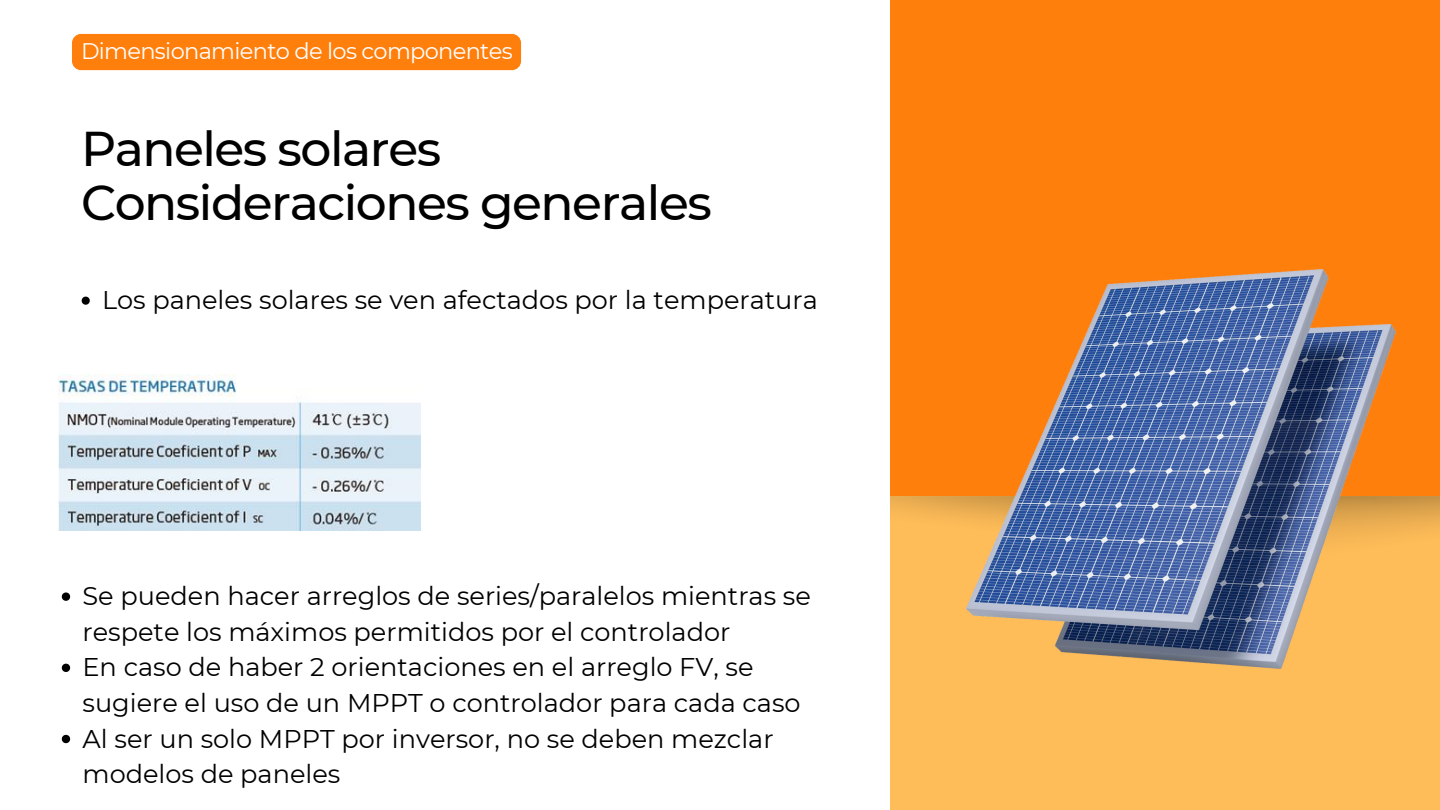
<style>
.page{position:relative;width:1440px;height:810px;background:#fff}
.page>*{position:absolute;margin:0;border:0;box-sizing:border-box;transform-origin:0 0}
.t1{font:500 48.7px "Montserrat";letter-spacing:-.03em;color:#000}
.t2{font:25.6px/35.6px "Montserrat";color:#000}
.t3{font:22.5px "Montserrat";letter-spacing:-.03em;color:#fff}
</style>
<div class="page">
<div style="left:891px;top:0;width:549px;height:581px;background:#ff7f0d"></div>
<div style="left:891px;top:496px;width:549px;height:314px;background:#ffbd59"></div>
<img style="left:966px;top:269px;width:429px;height:399px">
<div style="left:72px;top:34px;width:449px;height:36px;background:#ff7f0d;border-radius:9px"></div>
<svg style="left:82px;top:297px;width:8px;height:8px"></svg>
<img style="left:58px;top:374px;width:363px;height:156px">
<svg style="left:62px;top:592px;width:8px;height:9px"></svg>
<svg style="left:62px;top:664px;width:8px;height:8px"></svg>
<svg style="left:62px;top:735px;width:8px;height:8px"></svg>
<p class="t3" style="left:81px;top:38px;width:433px">Dimensionamiento de los componentes</p>
<h1 class="t1" style="left:81px;top:119px;width:362px">Paneles solares</h1>
<h1 class="t1" style="left:81px;top:173px;width:632px">Consideraciones generales</h1>
<p class="t2" style="left:102px;top:282px;width:717px">Los paneles solares se ven afectados por la temperatura</p>
<p class="t2" style="left:83px;top:578px;width:730px">Se pueden hacer arreglos de series/paralelos mientras se respete los máximos permitidos por el controlador<br>En caso de haber 2 orientaciones en el arreglo FV, se sugiere el uso de un MPPT o controlador para cada caso Al ser un solo MPPT por inversor, no se deben mezclar modelos de paneles</p>
</div>
